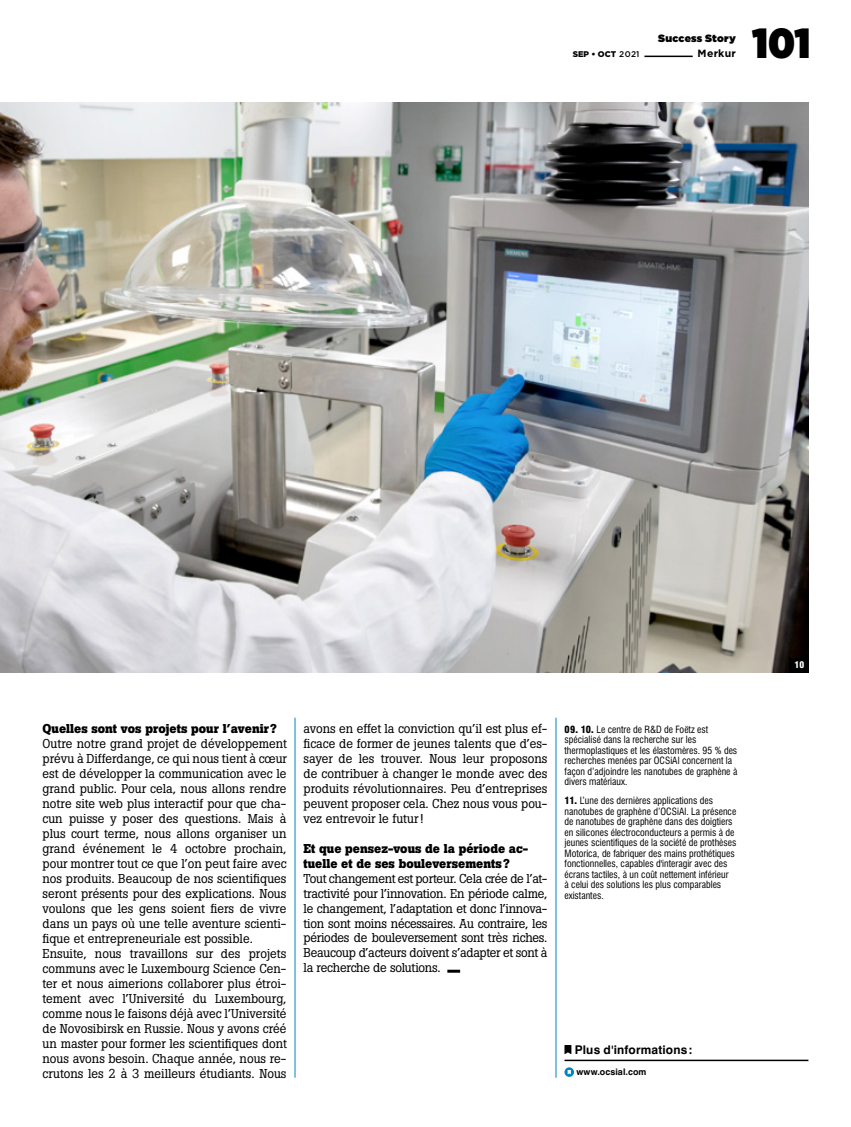
<style>
.page{position:relative;width:851px;height:1127px;background:#fff}
.page>*{position:absolute;margin:0;border:0;box-sizing:border-box;transform-origin:0 0}
.t1{font:900 42px "Gotham Narrow";color:#000}
.t2{font:12.75px/15px "Boton Pro";color:#000;text-align:justify}
.t3{font:700 12.75px/15px "Boton Pro";color:#000}
.t4{font:700 12px "Swiss 721 BT";letter-spacing:.015em;color:#000}
.t5{font:10.5px "Gotham Ultra";letter-spacing:.025em;color:#000}
.t6{font:700 10.5px "Gotham";letter-spacing:.025em;color:#000}
.t7{font:condensed 9.75px/10.5px "Swiss 721 BT";color:#000}
.t8{font:700 9px "Swiss 721 BT";letter-spacing:.005em;color:#000}
.t9{font:900 condensed 9px "Swiss 721 BT";color:#fff}
.t10{font:900 8.25px "Gotham";color:#000}
.s1{font-weight:500}
.s2{font-weight:900}
</style>
<div class="page">
<hr style="left:644px;top:56px;width:48px;height:1px;background:#000">
<svg style="left:447px;top:970px;width:13px;height:3px"></svg>
<hr style="left:294px;top:718px;width:1px;height:360px;background:#0086bf">
<hr style="left:555px;top:718px;width:1px;height:360px;background:#0086bf">
<hr style="left:564px;top:1059px;width:244px;height:2px;background:#000">
<svg style="left:564px;top:1045px;width:7px;height:9px"></svg>
<svg style="left:564px;top:1067px;width:10px;height:10px"></svg>
<svg style="left:567px;top:1070px;width:3px;height:4px"></svg>
<img style="left:0;top:102px;width:808px;height:571px">
<div style="left:789px;top:658px;width:19px;height:14px;background:#000"></div>
<p class="t5" style="left:658px;top:33px;width:79px">Success Story</p>
<p class="t10" style="left:572px;top:50px;width:68px">SEP • OCT <span class="s1">2021</span></p>
<p class="t6" style="left:697px;top:48px;width:40px">Merkur</p>
<h1 class="t1" style="left:751px;top:14px;width:60px">101</h1>
<p class="t3" style="left:43px;top:721px;width:236px">Quelles sont vos projets pour l’avenir?</p>
<p class="t2" style="left:43px;top:736px;width:246px;text-align:left">Outre notre grand projet de développement prévu à Differdange, ce qui nous tient à cœur est de développer la communication avec le grand public. Pour cela, nous allons rendre notre site web plus interactif pour que cha&shy;cun puisse y poser des questions. Mais à plus court terme, nous allons organiser un grand événement le 4 octobre prochain, pour montrer tout ce que l’on peut faire avec nos produits. Beaucoup de nos scientifiques seront présents pour des explications. Nous voulons que les gens soient fiers de vivre dans un pays où une telle aventure scienti&shy;fique et entrepreneuriale est possible.<br>Ensuite, nous travaillons sur des projets communs avec le Luxembourg Science Cen&shy;ter et nous aimerions collaborer plus étroi&shy;tement avec l’Université du Luxembourg, comme nous le faisons déjà avec l’Université de Novosibirsk en Russie. Nous y avons créé un master pour former les scientifiques dont nous avons besoin. Chaque année, nous re&shy;crutons les 2 à 3 meilleurs étudiants. Nous</p>
<p class="t2" style="left:303px;top:720px;width:245px">avons en effet la conviction qu’il est plus ef&shy;ficace de former de jeunes talents que d’es&shy;sayer de les trouver. Nous leur proposons de contribuer à changer le monde avec des produits révolutionnaires. Peu d’entreprises peuvent proposer cela. Chez nous vous pou&shy;vez entrevoir le futur!</p>
<p class="t3" style="left:303px;top:840px;width:226px">Et que pensez-vous de la période ac&shy;tuelle et de ses bouleversements?</p>
<p class="t2" style="left:303px;top:870px;width:245px">Tout changement est porteur. Cela crée de l’at&shy;tractivité pour l’innovation. En période calme, le changement, l’adaptation et donc l’innova&shy;tion sont moins nécessaires. Au contraire, les périodes de bouleversement sont très riches.<br>Beaucoup d’acteurs doivent s’adapter et sont à la recherche de solutions.</p>
<p class="t7" style="left:564px;top:724px;width:174px"><span class="s2">09. 10.</span> Le centre de R&amp;D de Foëtz est spécialisé dans la recherche sur les thermoplastiques et les élastomères. 95 % des recherches menées par OCSiAl concernent la façon d’adjoindre les nanotubes de graphène à divers matériaux.</p>
<p class="t7" style="left:564px;top:795px;width:173px"><span class="s2">11.</span> L’une des dernières applications des nanotubes de graphène d’OCSiAl. La présence de nanotubes de graphène dans des doigtiers en silicones électroconducteurs a permis à de jeunes scientifiques de la société de prothèses Motorica, de fabriquer des mains prothétiques fonctionnelles, capables d'interagir avec des écrans tactiles, à un coût nettement inférieur<br>à celui des solutions les plus comparables existantes.</p>
<p class="t4" style="left:574px;top:1042px;width:119px">Plus d'informations:</p>
<p class="t8" style="left:576px;top:1066px;width:72px">www.ocsial.com</p>
<p class="t9" style="left:794px;top:659px;width:11px">10</p>
</div>
